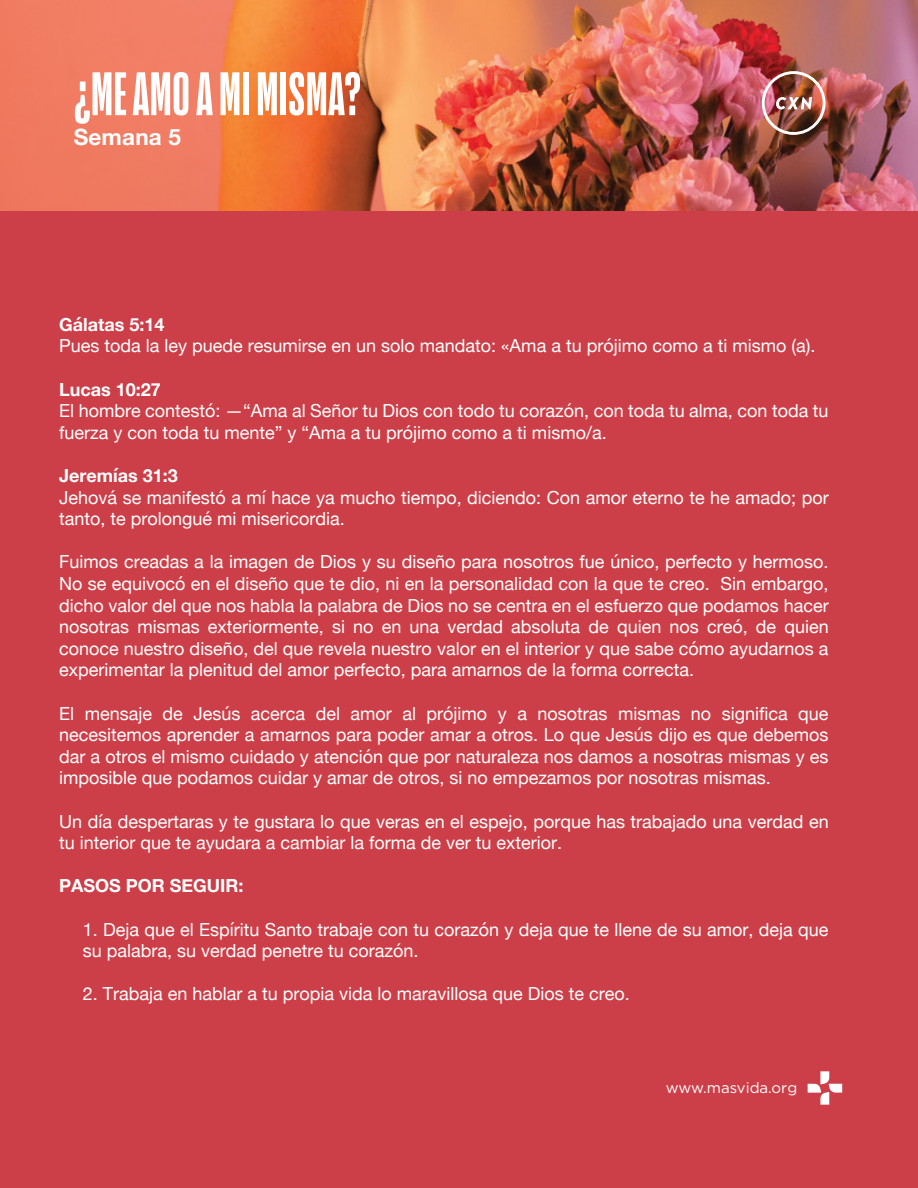
<style>
.page{position:relative;width:918px;height:1188px;background:#fff}
.page>*{position:absolute;margin:0;border:0;box-sizing:border-box;transform-origin:0 0}
.t1{font:60px "Action Condensed Bold Grade 2";letter-spacing:.01em;color:#fff}
.t2{font:700 22.5px "Helvetica Neue";letter-spacing:.01em;color:#fff}
.t3{font:18px/21.6px "Helvetica Neue";color:#fff}
.t4{font:700 18px "Helvetica Neue";color:#fff}
.t5{font:15px "Gotham";color:#fff}
</style>
<div class="page">
<img style="left:0;top:0;width:918px;height:211px">
<img style="left:762px;top:71px;width:64px;height:64px">
<div style="left:0;top:211px;width:918px;height:977px;background:#cd3f48"></div>
<svg style="left:808px;top:1071px;width:34px;height:34px"></svg>
<h1 class="t1" style="left:74px;top:62px;width:289px">¿ME AMO A MI MISMA?</h1>
<p class="t2" style="left:74px;top:120px;width:109px">Semana 5</p>
<p class="t4" style="left:59px;top:310px;width:107px">Gálatas 5:14</p>
<p class="t3" style="left:59px;top:336px;width:758px">Pues toda la ley puede resumirse en un solo mandato: «Ama a tu prójimo como a ti mismo (a).</p>
<p class="t4" style="left:59px;top:375px;width:103px">Lucas 10:27</p>
<p class="t3" style="left:59px;top:401px;width:771px">El hombre contestó: —“Ama al Señor tu Dios con todo tu corazón, con toda tu alma, con toda tu fuerza y con toda tu mente” y “Ama a tu prójimo como a ti mismo/a.</p>
<p class="t4" style="left:59px;top:461px;width:120px">Jeremías 31:3</p>
<p class="t3" style="left:59px;top:487px;width:771px">Jehová se manifestó a mí hace ya mucho tiempo, diciendo: Con amor eterno te he amado; por tanto, te prolongué mi misericordia.</p>
<p class="t3" style="left:59px;top:552px;width:771px;text-align:justify">Fuimos creadas a la imagen de Dios y su diseño para nosotros fue único, perfecto y hermoso.<br>No se equivocó en el diseño que te dio, ni en la personalidad con la que te creo. Sin embargo, dicho valor del que nos habla la palabra de Dios no se centra en el esfuerzo que podamos hacer nosotras mismas exteriormente, si no en una verdad absoluta de quien nos creó, de quien conoce nuestro diseño, del que revela nuestro valor en el interior y que sabe cómo ayudarnos a experimentar la plenitud del amor perfecto, para amarnos de la forma correcta.</p>
<p class="t3" style="left:59px;top:703px;width:771px;text-align:justify">El mensaje de Jesús acerca del amor al prójimo y a nosotras mismas no significa que necesitemos aprender a amarnos para poder amar a otros. Lo que Jesús dijo es que debemos dar a otros el mismo cuidado y atención que por naturaleza nos damos a nosotras mismas y es imposible que podamos cuidar y amar de otros, si no empezamos por nosotras mismas.</p>
<p class="t3" style="left:59px;top:811px;width:771px">Un día despertaras y te gustara lo que veras en el espejo, porque has trabajado una verdad en tu interior que te ayudara a cambiar la forma de ver tu exterior.</p>
<p class="t4" style="left:59px;top:872px;width:186px">PASOS POR SEGUIR:</p>
<p class="t3" style="left:83px;top:919px;width:747px">1. Deja que el Espíritu Santo trabaje con tu corazón y deja que te llene de su amor, deja que su palabra, su verdad penetre tu corazón.</p>
<p class="t3" style="left:83px;top:984px;width:549px">2. Trabaja en hablar a tu propia vida lo maravillosa que Dios te creo.</p>
<p class="t5" style="left:666px;top:1078px;width:133px">www.masvida.org</p>
</div>
